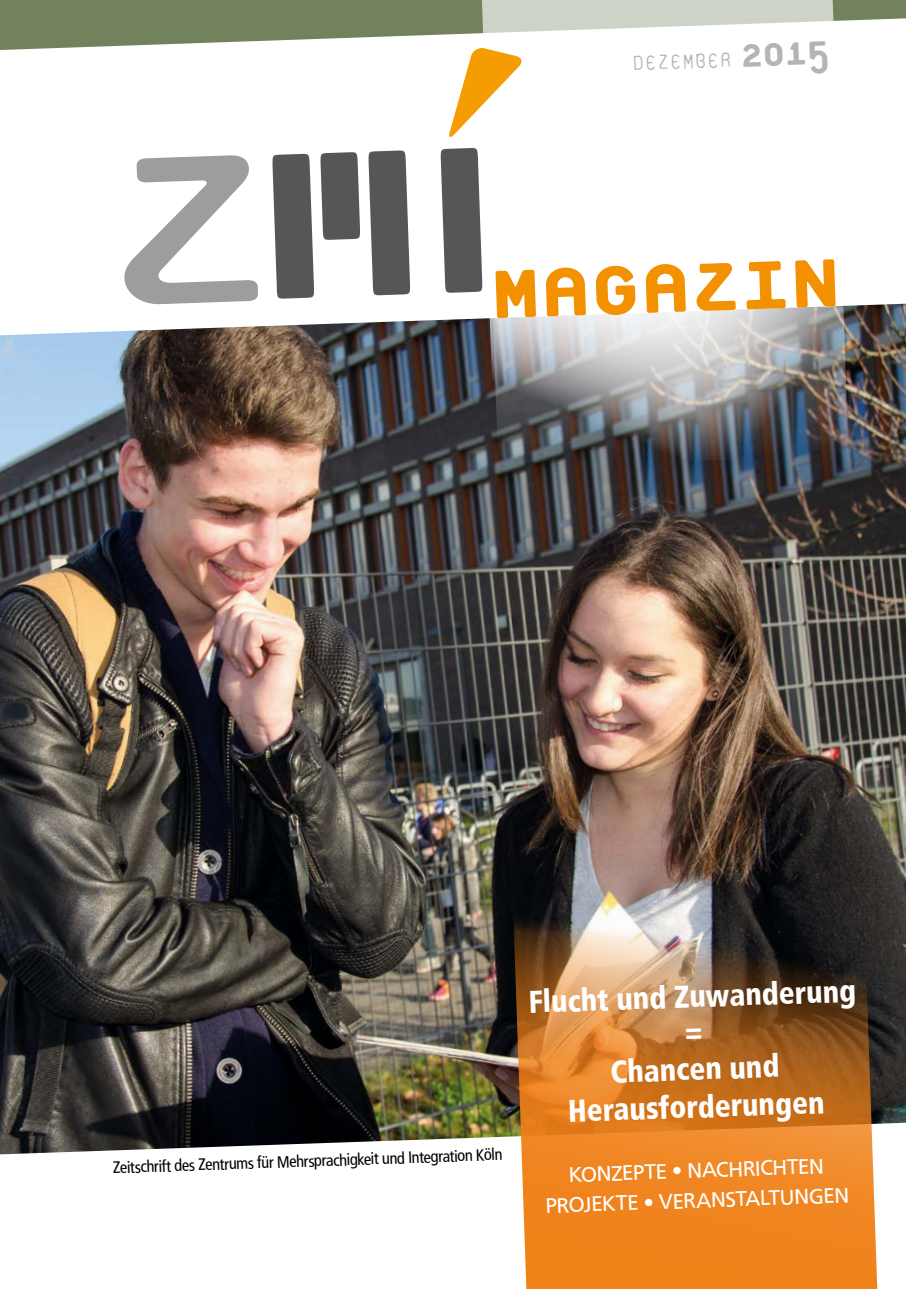
<style>
.page{position:relative;width:906px;height:1289px;background:#fff}
.page>*{position:absolute;margin:0;border:0;box-sizing:border-box;transform-origin:0 0}
.t1{font:800 102px "Platelet";color:#f39100;scale:1.06 1}
.t2{font:900 condensed 31.5px/34.8px "Frutiger";color:#fff;text-align:center;scale:.94 1}
.t3{font:100 30.45px "Platelet";color:#b3b4b5;scale:.88 1}
.t4{font:21px/30px "Frutiger";color:#fff;text-align:center}
.t5{font:condensed 16.5px "Frutiger";color:#000}
.s1{font-weight:800;font-size:48px}
</style>
<div class="page">
<img style="left:0;top:304px;width:906px;height:850px">
<img style="left:513px;top:895px;width:364px;height:393px">
<img style="left:482px;top:277px;width:368px;height:234px">
<svg style="left:488px;top:277px;width:357px;height:191px"></svg>
<svg style="left:440px;top:148px;width:42px;height:145px"></svg>
<svg style="left:113px;top:155px;width:145px;height:150px"></svg>
<svg style="left:272px;top:154px;width:42px;height:145px"></svg>
<svg style="left:320px;top:152px;width:40px;height:88px"></svg>
<svg style="left:368px;top:150px;width:42px;height:145px"></svg>
<svg style="left:0;top:0;width:906px;height:137px"></svg>
<h3 class="t3" style="left:632px;top:49px;width:226px;rotate:-2deg">DEZEMBER <span class="s1">2015</span></h3>
<h1 class="t1" style="left:489px;top:248px;width:331px;rotate:-2deg">MAGAZIN</h1>
<p class="t5" style="left:113px;top:1158px;width:391px;rotate:-2deg">Zeitschrift des Zentrums für Mehrsprachigkeit und Integration Köln</p>
<h2 class="t2" style="left:528px;top:984px;width:350px;rotate:-2deg">Flucht und Zuwanderung =</h2>
<h2 class="t2" style="left:566px;top:1054px;width:274px;line-height:37.8px;rotate:-2deg">Chancen und<br>Herausforderungen</h2>
<p class="t4" style="left:544px;top:1160px;width:305px;rotate:-2deg">KONZEPTE • NACHRICHTEN<br>PROJEKTE • VERANSTALTUNGEN</p>
</div>
